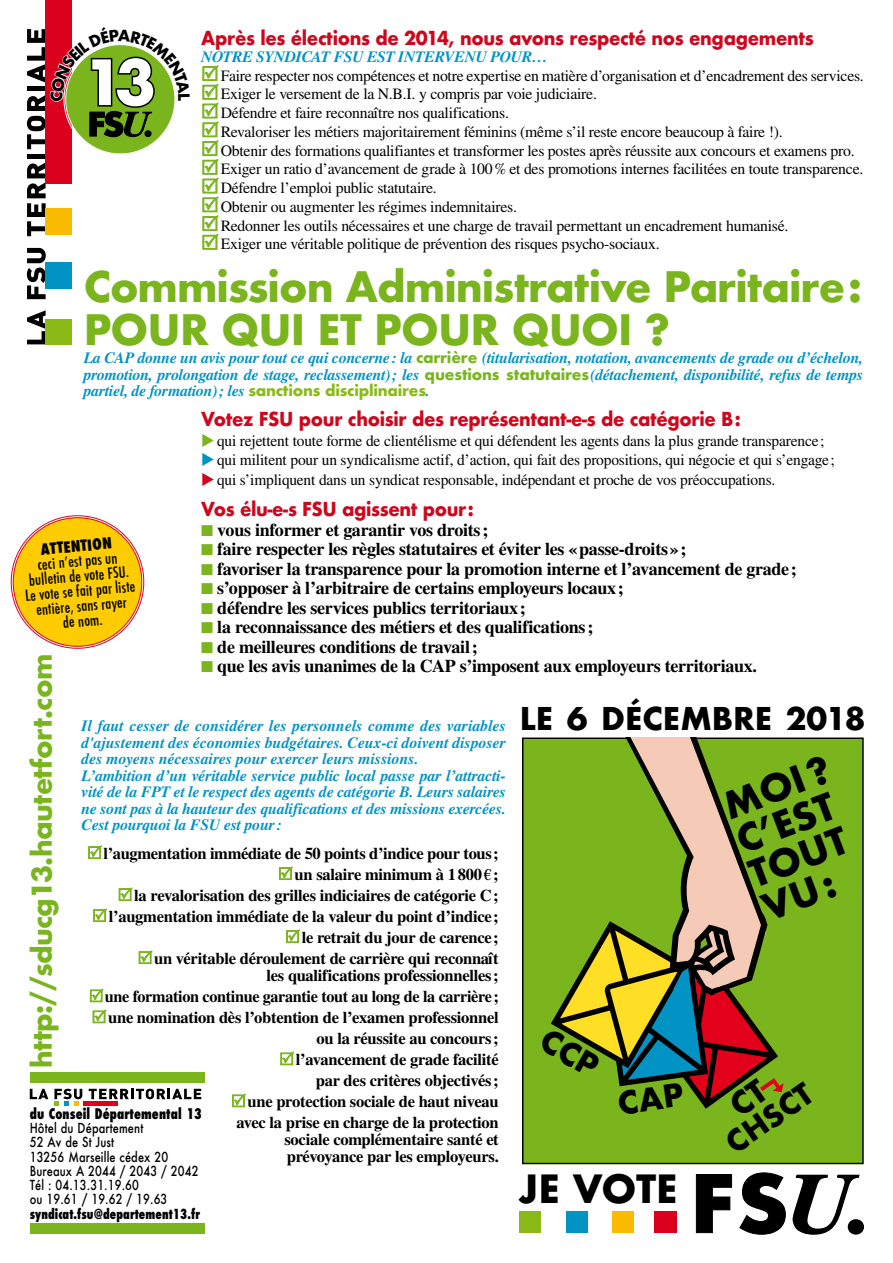
<style>
.page{position:relative;width:893px;height:1263px;background:#fff}
.page>*{position:absolute;margin:0;border:0;box-sizing:border-box;transform-origin:0 0}
.t1{font:700 77.1px "Futura";color:#000;scale:1.06 1}
.t2{font:700 60.6px "Futura";color:#fff}
.t3{font:700 40.8px/42.5px "Futura";letter-spacing:-.025em;color:#7ab51d}
.t4{font:700 37.8px "Futura";letter-spacing:-.005em;color:#000}
.t5{font:700 36.3px/36.3px "Futura";color:#000}
.t6{font:700 30.6px "Futura";color:#000}
.t7{font:700 29.1px "Futura";color:#000}
.t8{font:700 26.55px "Futura";letter-spacing:-.025em;color:#7ab51d}
.t9{font:700 18.75px "Futura";letter-spacing:-.02em;color:#cd071e;scale:.94 1}
.t10{font:700 18px "STIX General";letter-spacing:-.015em;color:#000}
.t11{font:700 16.5px/21px "STIX General";letter-spacing:-.015em;color:#000;text-align:right}
.t12{font:15.75px/18.8px "STIX General";letter-spacing:-.015em;color:#000}
.t13{font:italic 700 15.75px/16.5px "STIX General";letter-spacing:-.01em;color:#0093c4;text-align:justify}
.t14{font:500 condensed 15px/15px "Futura";color:#000;text-align:center}
.t15{font:800 condensed 15px "Futura";color:#000}
.t16{font:800 condensed 14.25px "Futura";letter-spacing:.01em;color:#000;scale:.9 1}
.t17{font:500 13.5px/14.2px "Futura";letter-spacing:.01em;color:#000;scale:.82 1}
.t18{font:800 condensed 13.5px "Futura";letter-spacing:.01em;color:#000;scale:.88 1}
.s1{font-family:"Futura";font-style:normal;font-size:15px;color:#7ab51d}
.s2{font-family:"Futura";font-style:normal;font-size:15px;color:#89ba16}
.s3{color:#7ab51d}
.s4{color:#0093c4}
.s5{color:#cd071e}
.s6{font-family:"Times New Roman";font-style:italic;font-size:86.25px}
</style>
<div class="page">
<svg style="left:27px;top:310px;width:19px;height:34px"></svg>
<svg style="left:27px;top:248px;width:19px;height:51px"></svg>
<div style="left:523px;top:738px;width:340px;height:425px;background:#7ab51d"></div>
<svg style="left:592px;top:737px;width:176px;height:171px"></svg>
<svg style="left:696px;top:1174px;width:36px;height:59px"></svg>
<svg style="left:739px;top:1172px;width:47px;height:63px"></svg>
<svg style="left:792px;top:1174px;width:72px;height:61px"></svg>
<div style="left:654px;top:1211px;width:23px;height:21px;background:#db001b"></div>
<div style="left:519px;top:1211px;width:22px;height:22px;background:#89ba17"></div>
<div style="left:566px;top:1211px;width:22px;height:22px;background:#0093c4"></div>
<div style="left:612px;top:1211px;width:22px;height:22px;background:#fabb00"></div>
<div style="left:46px;top:0;width:25px;height:184px;background:#db001b"></div>
<div style="left:46px;top:319px;width:25px;height:25px;background:#89ba16"></div>
<div style="left:46px;top:263px;width:25px;height:26px;background:#0093c4"></div>
<svg style="left:10px;top:515px;width:135px;height:134px"></svg>
<div style="left:83px;top:1101px;width:35px;height:5px;background:#db001b"></div>
<svg style="left:30px;top:1089px;width:18px;height:10px"></svg>
<svg style="left:54px;top:1089px;width:28px;height:17px"></svg>
<svg style="left:89px;top:1089px;width:112px;height:10px"></svg>
<div style="left:30px;top:1072px;width:174px;height:10px;background:#7ab51d"></div>
<div style="left:30px;top:1223px;width:174px;height:10px;background:#7ab51d"></div>
<svg style="left:202px;top:65px;width:17px;height:185px"></svg>
<svg style="left:88px;top:845px;width:14px;height:14px"></svg>
<svg style="left:279px;top:866px;width:14px;height:14px"></svg>
<svg style="left:118px;top:887px;width:15px;height:14px"></svg>
<svg style="left:93px;top:908px;width:14px;height:14px"></svg>
<svg style="left:286px;top:929px;width:14px;height:14px"></svg>
<svg style="left:138px;top:950px;width:15px;height:14px"></svg>
<svg style="left:90px;top:988px;width:14px;height:15px"></svg>
<svg style="left:92px;top:1009px;width:15px;height:15px"></svg>
<svg style="left:280px;top:1051px;width:15px;height:15px"></svg>
<svg style="left:232px;top:1093px;width:14px;height:15px"></svg>
<svg style="left:551px;top:908px;width:233px;height:201px"></svg>
<svg style="left:27px;top:25px;width:148px;height:211px"></svg>
<h2 class="t2" style="left:83px;top:38px;width:75px">13</h2>
<p class="t9" style="left:201px;top:25px;width:653px">Après les élections de 2014, nous avons respecté nos engagements</p>
<p class="t13" style="left:201px;top:48px;width:348px">NOTRE SYNDICAT FSU EST INTERVENU POUR…</p>
<p class="t12" style="left:221px;top:67px;width:645px">Faire respecter nos compétences et notre expertise en matière d’organisation et d’encadrement des services.<br>Exiger le versement de la N.B.I. y compris par voie judiciaire.<br>Défendre et faire reconnaître nos qualifications.<br>Revaloriser les métiers majoritairement féminins (même s’il reste encore beaucoup à faire !).<br>Obtenir des formations qualifiantes et transformer les postes après réussite aux concours et examens pro.<br>Exiger un ratio d’avancement de grade à 100% et des promotions internes facilitées en toute transparence.<br>Défendre l’emploi public statutaire.<br>Obtenir ou augmenter les régimes indemnitaires.<br>Redonner les outils nécessaires et une charge de travail permettant un encadrement humanisé.<br>Exiger une véritable politique de prévention des risques psycho-sociaux.</p>
<h3 class="t3" style="left:84px;top:266px;width:780px">Commission Administrative Paritaire:<br>POUR QUI ET POUR QUOI ?</h3>
<p class="t13" style="left:84px;top:350px;width:781px">La CAP donne un avis pour tout ce qui concerne: la <span class="s1">carrière</span> (titularisation, notation, avancements de grade ou d’échelon, promotion, prolongation de stage, reclassement); les <span class="s1">questions statutaires</span>(détachement, disponibilité, refus de temps partiel, de formation); les <span class="s2">sanctions disciplinaires</span>.</p>
<p class="t9" style="left:201px;top:406px;width:575px">Votez FSU pour choisir des représentant-e-s de catégorie B:</p>
<p class="t12" style="left:201px;top:432px;width:625px"><span class="s3">◆</span>qui rejettent toute forme de clientélisme et qui défendent les agents dans la plus grande transparence;</p>
<p class="t12" style="left:201px;top:451px;width:635px"><span class="s4">◆</span>qui militent pour un syndicalisme actif, d’action, qui fait des propositions, qui négocie et qui s’engage;</p>
<p class="t12" style="left:201px;top:471px;width:576px"><span class="s5">◆</span>qui s’impliquent dans un syndicat responsable, indépendant et proche de vos préoccupations.</p>
<p class="t9" style="left:201px;top:495px;width:291px">Vos élu-e-s FSU agissent pour:</p>
<p class="t10" style="left:201px;top:517px;width:289px"><span class="s3">■</span> vous informer et garantir vos droits;</p>
<p class="t10" style="left:201px;top:536px;width:487px"><span class="s3">■</span> faire respecter les règles statutaires et éviter les «passe-droits»;</p>
<p class="t10" style="left:201px;top:556px;width:597px"><span class="s3">■</span> favoriser la transparence pour la promotion interne et l’avancement de grade;</p>
<p class="t10" style="left:201px;top:575px;width:424px"><span class="s3">■</span> s’opposer à l’arbitraire de certains employeurs locaux;</p>
<p class="t10" style="left:201px;top:595px;width:326px"><span class="s3">■</span> défendre les services publics territoriaux;</p>
<p class="t10" style="left:201px;top:614px;width:394px"><span class="s3">■</span> la reconnaissance des métiers et des qualifications;</p>
<p class="t10" style="left:201px;top:634px;width:278px"><span class="s3">■</span> de meilleures conditions de travail;</p>
<p class="t10" style="left:201px;top:653px;width:557px"><span class="s3">■</span> que les avis unanimes de la CAP s’imposent aux employeurs territoriaux.</p>
<p class="t15" style="left:40px;top:539px;width:73px;rotate:-5deg">ATTENTION</p>
<p class="t14" style="left:22px;top:558px;width:112px;rotate:-5deg">ceci n’est pas un bulletin de vote FSU.<br>Le vote se fait par liste entière, sans rayer<br>de nom.</p>
<h3 class="t8" style="left:23px;top:1068px;width:416px;rotate:-90deg">http://sducg13.hautetfort.com</h3>
<h3 class="t6" style="left:520px;top:696px;width:347px">LE 6 DÉCEMBRE 2018</h3>
<p class="t13" style="left:82px;top:718px;width:426px;text-align:left">Il faut cesser de considérer les personnels comme des variables d'ajustement des économies budgétaires. Ceux-ci doivent disposer des moyens nécessaires pour exercer leurs missions.<br>L’ambition d’un véritable service public local passe par l’attracti&shy;vité de la FPT et le respect des agents de catégorie B. Leurs salaires ne sont pas à la hauteur des qualifications et des missions exercées.<br>Cest pourquoi la FSU est pour:</p>
<h3 class="t5" style="left:718px;top:790px;width:113px;rotate:-21deg">MOI?<br>C’EST<br>TOUT<br>VU:</h3>
<p class="t11" style="left:103px;top:843px;width:397px">l’augmentation immédiate de 50 points d’indice pour tous; un salaire minimum à 1800€;<br>la revalorisation des grilles indiciaires de catégorie C; l’augmentation immédiate de la valeur du point d’indice; le retrait du jour de carence;<br>un véritable déroulement de carrière qui reconnaît</p>
<p class="t11" style="left:105px;top:965px;width:395px">les qualifications professionnelles;<br>une formation continue garantie tout au long de la carrière; une nomination dès l’obtention de l’examen professionnel ou la réussite au concours;<br>l’avancement de grade facilité<br>par des critères objectivés;<br>une protection sociale de haut niveau<br>avec la prise en charge de la protection</p>
<p class="t11" style="left:284px;top:1131px;width:216px;line-height:17.2px;text-align:left">sociale complémentaire santé et prévoyance par les employeurs.</p>
<h3 class="t7" style="left:717px;top:1129px;width:100px;rotate:-35deg">CHSCT</h3>
<p class="t16" style="left:30px;top:1104px;width:193px">du Conseil Départemental 13</p>
<p class="t17" style="left:30px;top:1121px;width:207px">Hôtel du Département<br>52 Av de St Just<br>13256 Marseille cédex 20<br>Bureaux A 2044 / 2043 / 2042<br>Tél : 04.13.31.19.60<br>ou 19.61 / 19.62 / 19.63</p>
<p class="t18" style="left:30px;top:1204px;width:195px">syndicat.fsu@departement13.fr</p>
<h1 class="t1" style="left:690px;top:1148px;width:174px">FS<span class="s6">U.</span></h1>
<h3 class="t4" style="left:518px;top:1161px;width:161px">JE VOTE</h3>
</div>
